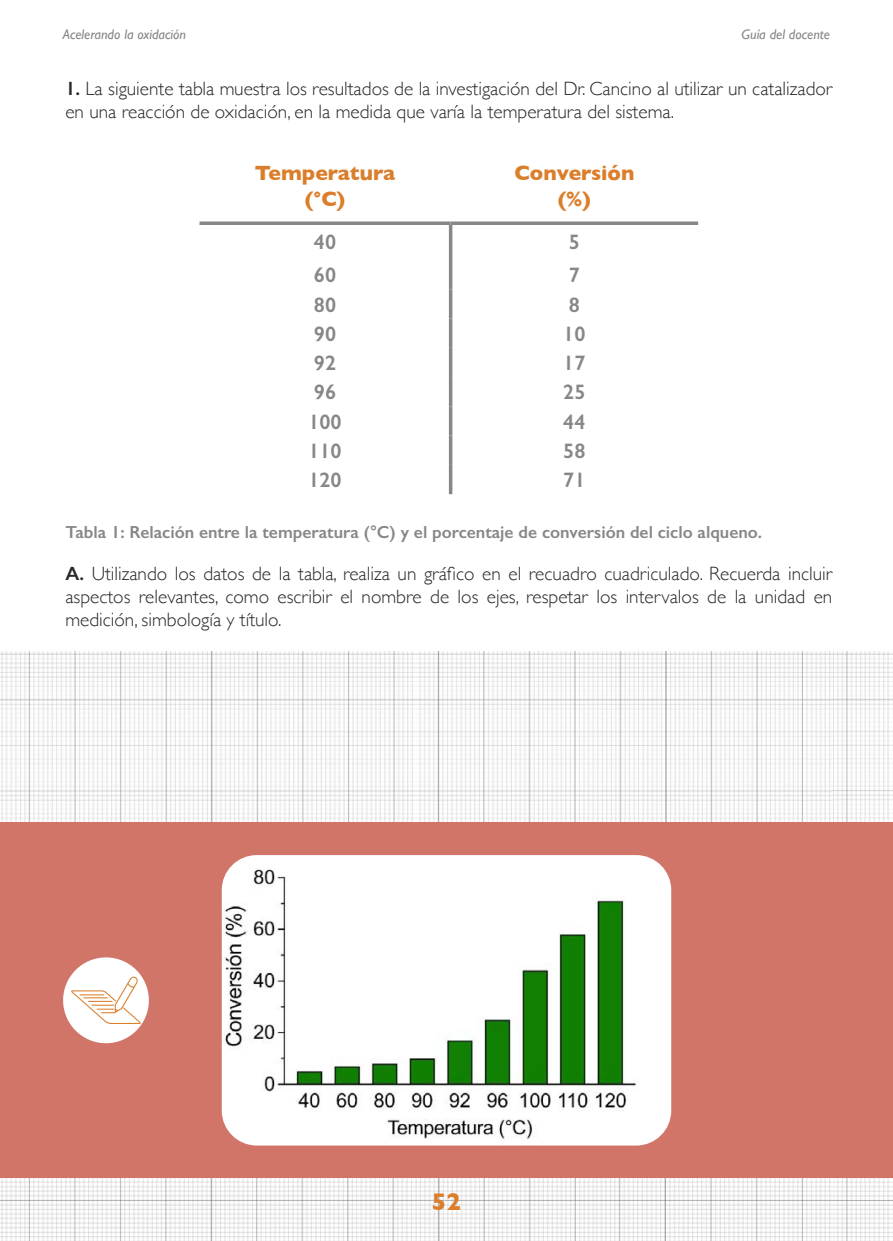
<style>
.page{position:relative;width:893px;height:1241px;background:#fff}
.page>*{position:absolute;margin:0;border:0;box-sizing:border-box;transform-origin:0 0}
.t1{font:700 24.5px "Gill Sans";color:#db7e2b}
.t2{font:600 21px "Gill Sans";color:#878787}
.t3{font:700 21px/25.2px "Gill Sans";color:#db7e2b;text-align:center}
.t4{font:300 19.25px/23.1px "Gill Sans";color:#282827}
.t5{font:600 17.5px "Gill Sans";color:#878787}
.t6{font:italic 14px "Gill Sans";color:#878787}
.s1{font-weight:600}
</style>
<div class="page">
<img style="left:0;top:651px;width:893px;height:589px">
<div style="left:0;top:822px;width:893px;height:355px;background:#d07567"></div>
<div style="left:63px;top:957px;width:86px;height:86px;background:#fff;border-radius:50%"></div>
<svg style="left:199px;top:221px;width:252px;height:4px"></svg>
<svg style="left:451px;top:221px;width:247px;height:4px"></svg>
<hr style="left:449px;top:225px;width:3px;height:35px;background:#878787">
<hr style="left:449px;top:260px;width:3px;height:29px;background:#878787">
<hr style="left:449px;top:289px;width:3px;height:29px;background:#878787">
<hr style="left:449px;top:318px;width:3px;height:30px;background:#878787">
<hr style="left:449px;top:348px;width:3px;height:29px;background:#878787">
<hr style="left:449px;top:377px;width:3px;height:29px;background:#878787">
<hr style="left:449px;top:406px;width:3px;height:29px;background:#878787">
<hr style="left:449px;top:435px;width:3px;height:30px;background:#878787">
<hr style="left:449px;top:465px;width:3px;height:29px;background:#878787">
<img style="left:222px;top:855px;width:449px;height:290px">
<svg style="left:71px;top:976px;width:70px;height:47px"></svg>
<p class="t6" style="left:63px;top:26px;width:125px">Acelerando la oxidación</p>
<p class="t6" style="left:742px;top:26px;width:90px">Guía del docente</p>
<p class="t4" style="left:65px;top:76px;width:768px"><span class="s1">1.</span> La siguiente tabla muestra los resultados de la investigación del Dr. Cancino al utilizar un catalizador en una reacción de oxidación, en la medida que varía la temperatura del sistema.</p>
<p class="t3" style="left:255px;top:160px;width:142px">Temperatura (°C)</p>
<p class="t3" style="left:514px;top:160px;width:121px">Conversión (%)</p>
<p class="t2" style="left:314px;top:229px;width:24px">40</p>
<p class="t2" style="left:569px;top:229px;width:13px">5</p>
<p class="t2" style="left:314px;top:262px;width:24px">60</p>
<p class="t2" style="left:569px;top:262px;width:13px">7</p>
<p class="t2" style="left:314px;top:292px;width:24px">80</p>
<p class="t2" style="left:569px;top:292px;width:13px">8</p>
<p class="t2" style="left:314px;top:321px;width:24px">90</p>
<p class="t2" style="left:563px;top:321px;width:24px">10</p>
<p class="t2" style="left:314px;top:350px;width:24px">92</p>
<p class="t2" style="left:563px;top:350px;width:24px">17</p>
<p class="t2" style="left:314px;top:379px;width:24px">96</p>
<p class="t2" style="left:563px;top:379px;width:24px">25</p>
<p class="t2" style="left:308px;top:409px;width:35px">100</p>
<p class="t2" style="left:563px;top:409px;width:24px">44</p>
<p class="t2" style="left:308px;top:438px;width:35px">110</p>
<p class="t2" style="left:563px;top:438px;width:24px">58</p>
<p class="t2" style="left:308px;top:467px;width:35px">120</p>
<p class="t2" style="left:563px;top:467px;width:24px">71</p>
<p class="t5" style="left:65px;top:521px;width:698px">Tabla 1: Relación entre la temperatura (°C) y el porcentaje de conversión del ciclo alqueno.</p>
<p class="t4" style="left:65px;top:561px;width:768px;text-align:justify"><span class="s1">A.</span> Utilizando los datos de la tabla, realiza un gráfico en el recuadro cuadriculado. Recuerda incluir aspectos relevantes, como escribir el nombre de los ejes, respetar los intervalos de la unidad en medición, simbología y título.</p>
<p class="t1" style="left:432px;top:1181px;width:31px">52</p>
</div>
